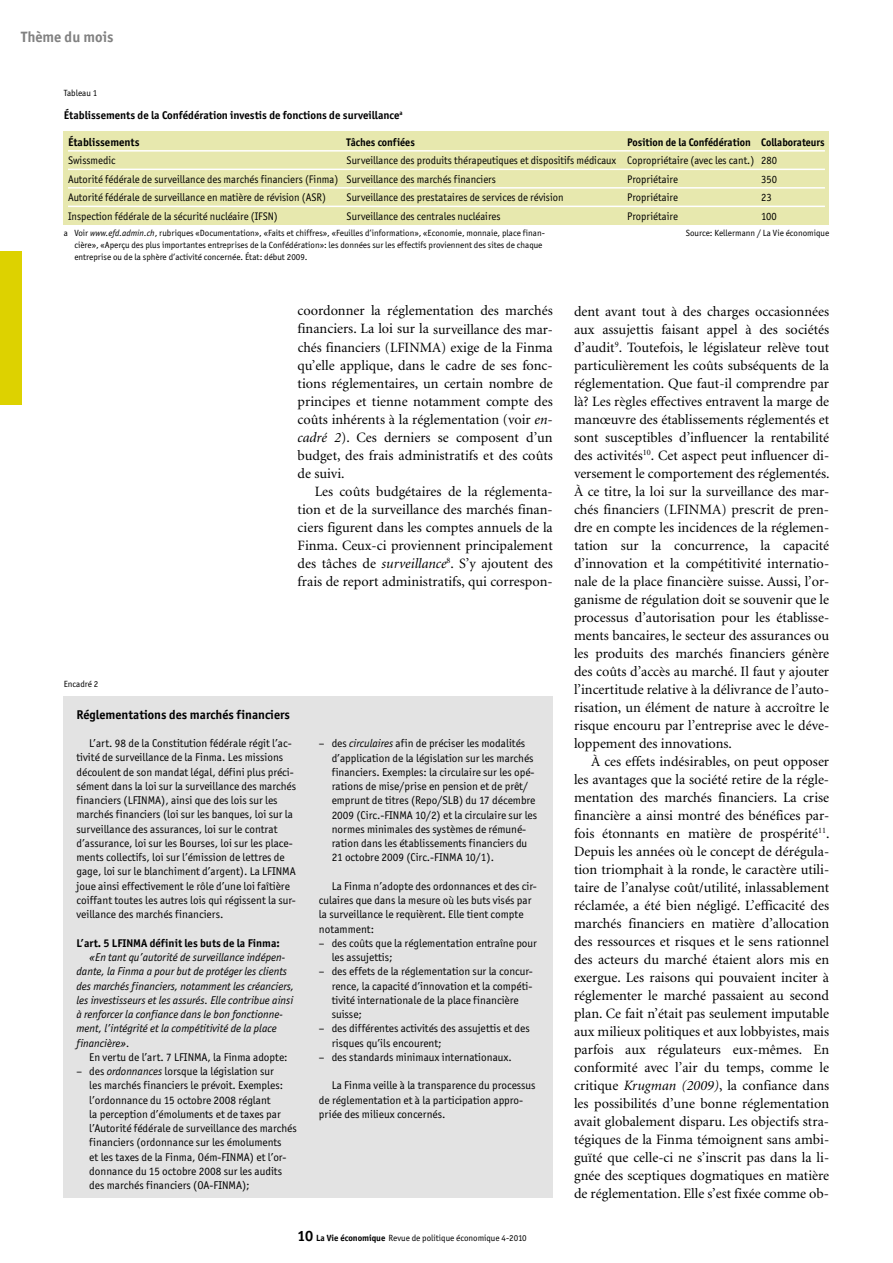
<style>
.page{position:relative;width:893px;height:1263px;background:#fff}
.page>*{position:absolute;margin:0;border:0;box-sizing:border-box;transform-origin:0 0}
.t1{font:700 15px "Officina San ITC";color:#818181}
.t2{font:14.25px/18px "Minion";color:#000;text-align:justify}
.t3{font:700 12.75px "Officina San ITC";color:#000}
.t4{font:11.25px/14.2px "Officina San ITC";color:#000}
.t5{font:italic 11.25px/14.2px "Officina San ITC";color:#000}
.t6{font:700 11.25px "Officina San ITC";color:#000}
.t7{font:10.95px/18.5px "Officina San ITC";color:#000;scale:.96 1}
.t8{font:700 10.95px "Officina San ITC";color:#000;scale:.96 1}
.t9{font:9px/12px "Officina San ITC";color:#000}
.s1{font-style:italic}
.s2{font-weight:700;font-size:15px}
.s3{font-weight:700}
</style>
<div class="page">
<div style="left:0;top:252px;width:21px;height:153px;background:#ddd200"></div>
<div style="left:64px;top:132px;width:765px;height:93px;background:#e7e8ae"></div>
<hr style="left:68px;top:150px;width:757px;height:2px;background:#fff">
<hr style="left:68px;top:169px;width:757px;height:1px;background:#fff">
<hr style="left:68px;top:187px;width:757px;height:2px;background:#fff">
<hr style="left:68px;top:206px;width:757px;height:1px;background:#fff">
<div style="left:64px;top:695px;width:489px;height:502px;background:#e3e3e3"></div>
<p class="t1" style="left:21px;top:27px;width:94px">Thème du mois</p>
<p class="t9" style="left:64px;top:87px;width:35px">Tableau 1</p>
<p class="t6" style="left:64px;top:108px;width:340px">Établissements de la Confédération investis de fonctions de surveillance<sup>a</sup></p>
<p class="t6" style="left:68px;top:135px;width:73px">Établissements</p>
<p class="t8" style="left:347px;top:135px;width:73px">Tâches confiées</p>
<p class="t8" style="left:627px;top:135px;width:207px">Position de la Confédération Collaborateurs</p>
<p class="t7" style="left:68px;top:151px;width:51px">Swissmedic</p>
<p class="t7" style="left:68px;top:151px;width:740px;text-indent:278px">Surveillance des produits thérapeutiques et dispositifs médicaux Copropriétaire (avec les cant.) 280<br>Autorité fédérale de surveillance des marchés financiers (Finma) Surveillance des marchés financiers</p>
<p class="t7" style="left:627px;top:170px;width:54px">Propriétaire</p>
<p class="t7" style="left:761px;top:170px;width:18px">350</p>
<p class="t7" style="left:68px;top:188px;width:270px">Autorité fédérale de surveillance en matière de révision (ASR)</p>
<p class="t7" style="left:347px;top:188px;width:228px">Surveillance des prestataires de services de révision</p>
<p class="t7" style="left:627px;top:188px;width:54px">Propriétaire</p>
<p class="t7" style="left:761px;top:188px;width:13px">23</p>
<p class="t7" style="left:68px;top:207px;width:220px">Inspection fédérale de la sécurité nucléaire (IFSN)</p>
<p class="t7" style="left:347px;top:207px;width:162px">Surveillance des centrales nucléaires</p>
<p class="t7" style="left:627px;top:207px;width:54px">Propriétaire</p>
<p class="t7" style="left:761px;top:207px;width:18px">100</p>
<p class="t9" style="left:64px;top:227px;width:483px">a Voir <span class="s1">www.efd.admin.ch</span>, rubriques «Documentation», «Faits et chiffres», «Feuilles d’information», «Economie, monnaie, place finan-</p>
<p class="t9" style="left:686px;top:227px;width:145px">Source: Kellermann / La Vie économique</p>
<p class="t9" style="left:74px;top:239px;width:470px">cière», «Aperçu des plus importantes entreprises de la Confédération»: les données sur les effectifs proviennent des sites de chaque entreprise ou de la sphère d’activité concernée. État: début 2009.</p>
<p class="t2" style="left:298px;top:302px;width:257px">coordonner la réglementation des marchés financiers. La loi sur la surveillance des mar&shy;chés financiers (LFINMA) exige de la Finma qu’elle applique, dans le cadre de ses fonc&shy;tions réglementaires, un certain nombre de principes et tienne notamment compte des coûts inhérents à la réglementation (voir <span class="s1">en&shy;cadré 2</span>). Ces derniers se composent d’un budget, des frais administratifs et des coûts de suivi.</p>
<p class="t2" style="left:298px;top:482px;width:257px;text-indent:17px">Les coûts budgétaires de la réglementa&shy;tion et de la surveillance des marchés finan&shy;ciers figurent dans les comptes annuels de la Finma. Ceux-ci proviennent principalement des tâches de <span class="s1">surveillance</span><sup>8</sup>. S’y ajoutent des frais de report administratifs, qui correspon-</p>
<p class="t9" style="left:64px;top:678px;width:36px">Encadré 2</p>
<p class="t3" style="left:77px;top:706px;width:215px">Réglementations des marchés financiers</p>
<p class="t4" style="left:77px;top:736px;width:221px;text-indent:13px">L’art. 98 de la Constitution fédérale régit l’ac&shy;tivité de surveillance de la Finma. Les missions découlent de son mandat légal, défini plus préci&shy;sément dans la loi sur la surveillance des marchés financiers (LFINMA), ainsi que des lois sur les marchés financiers (loi sur les banques, loi sur la surveillance des assurances, loi sur le contrat d’assurance, loi sur les Bourses, loi sur les place&shy;ments collectifs, loi sur l’émission de lettres de gage, loi sur le blanchiment d’argent). La LFINMA joue ainsi effectivement le rôle d’une loi faîtière coiffant toutes les autres lois qui régissent la sur&shy;veillance des marchés financiers.</p>
<p class="t6" style="left:77px;top:936px;width:205px">L’art. 5 LFINMA définit les buts de la Finma:</p>
<p class="t5" style="left:77px;top:950px;width:219px;text-indent:13px">«En tant qu’autorité de surveillance indépen&shy;dante, la Finma a pour but de protéger les clients des marchés financiers, notamment les créanciers, les investisseurs et les assurés. Elle contribue ainsi à renforcer la confiance dans le bon fonctionne&shy;ment, l’intégrité et la compétitivité de la place financière».</p>
<p class="t4" style="left:89px;top:1050px;width:200px">En vertu de l’art. 7 LFINMA, la Finma adopte:</p>
<p class="t4" style="left:89px;top:1064px;width:209px;text-indent:-13px">– des <span class="s1">ordonnances</span> lorsque la législation sur<br>les marchés financiers le prévoit. Exemples: l’ordonnance du 15 octobre 2008 réglant<br>la perception d’émoluments et de taxes par l’Autorité fédérale de surveillance des marchés financiers (ordonnance sur les émoluments<br>et les taxes de la Finma, Oém-FINMA) et l’or&shy;donnance du 15 octobre 2008 sur les audits des marchés financiers (OA-FINMA);</p>
<p class="t4" style="left:332px;top:736px;width:207px;text-indent:-13px">– des <span class="s1">circulaires</span> afin de préciser les modalités d’application de la législation sur les marchés financiers. Exemples: la circulaire sur les opé&shy;rations de mise/prise en pension et de prêt/ emprunt de titres (Repo/SLB) du 17 décembre 2009 (Circ.-FINMA 10/2) et la circulaire sur les normes minimales des systèmes de rémuné&shy;ration dans les établissements financiers du 21 octobre 2009 (Circ.-FINMA 10/1).</p>
<p class="t4" style="left:319px;top:879px;width:219px;text-indent:13px">La Finma n’adopte des ordonnances et des cir&shy;culaires que dans la mesure où les buts visés par la surveillance le requièrent. Elle tient compte notamment:</p>
<p class="t4" style="left:332px;top:936px;width:207px;text-indent:-13px">– des coûts que la réglementation entraîne pour les assujettis;</p>
<p class="t4" style="left:332px;top:964px;width:203px;text-indent:-13px">– des effets de la réglementation sur la concur&shy;rence, la capacité d’innovation et la compéti&shy;tivité internationale de la place financière suisse;</p>
<p class="t4" style="left:332px;top:1021px;width:200px;text-indent:-13px">– des différentes activités des assujettis et des risques qu’ils encourent;</p>
<p class="t4" style="left:319px;top:1050px;width:194px">– des standards minimaux internationaux.</p>
<p class="t4" style="left:319px;top:1078px;width:218px;text-indent:13px">La Finma veille à la transparence du processus de réglementation et à la participation appro&shy;priée des milieux concernés.</p>
<p class="t9" style="left:298px;top:1232px;width:230px"><span class="s2">10</span> <span class="s3">La Vie économique</span> Revue de politique économique 4-2010</p>
<p class="t2" style="left:574px;top:302px;width:257px">dent avant tout à des charges occasionnées aux assujettis faisant appel à des sociétés d’audit<sup>9</sup>. Toutefois, le législateur relève tout particulièrement les coûts subséquents de la réglementation. Que faut-il comprendre par là? Les règles effectives entravent la marge de manœuvre des établissements réglementés et sont susceptibles d’influencer la rentabilité des activités<sup>10</sup>. Cet aspect peut influencer di&shy;versement le comportement des réglementés.<br>À ce titre, la loi sur la surveillance des mar&shy;chés financiers (LFINMA) prescrit de pren&shy;dre en compte les incidences de la réglemen&shy;tation sur la concurrence, la capacité d’innovation et la compétitivité internatio&shy;nale de la place financière suisse. Aussi, l’or&shy;ganisme de régulation doit se souvenir que le processus d’autorisation pour les établisse&shy;ments bancaires, le secteur des assurances ou les produits des marchés financiers génère des coûts d’accès au marché. Il faut y ajouter l’incertitude relative à la délivrance de l’auto&shy;risation, un élément de nature à accroître le risque encouru par l’entreprise avec le déve&shy;loppement des innovations.</p>
<p class="t2" style="left:574px;top:752px;width:257px;text-indent:17px">À ces effets indésirables, on peut opposer les avantages que la société retire de la régle&shy;mentation des marchés financiers. La crise financière a ainsi montré des bénéfices par&shy;fois étonnants en matière de prospérité<sup>11</sup>.<br>Depuis les années où le concept de dérégula&shy;tion triomphait à la ronde, le caractère utili&shy;taire de l’analyse coût/utilité, inlassablement réclamée, a été bien négligé. L’efficacité des marchés financiers en matière d’allocation des ressources et risques et le sens rationnel des acteurs du marché étaient alors mis en exergue. Les raisons qui pouvaient inciter à réglementer le marché passaient au second plan. Ce fait n’était pas seulement imputable aux milieux politiques et aux lobbyistes, mais parfois aux régulateurs eux-mêmes. En conformité avec l’air du temps, comme le critique <span class="s1">Krugman (2009)</span>, la confiance dans les possibilités d’une bonne réglementation avait globalement disparu. Les objectifs stra&shy;tégiques de la Finma témoignent sans ambi&shy;guïté que celle-ci ne s’inscrit pas dans la li&shy;gnée des sceptiques dogmatiques en matière de réglementation. Elle s’est fixée comme ob-</p>
</div>
